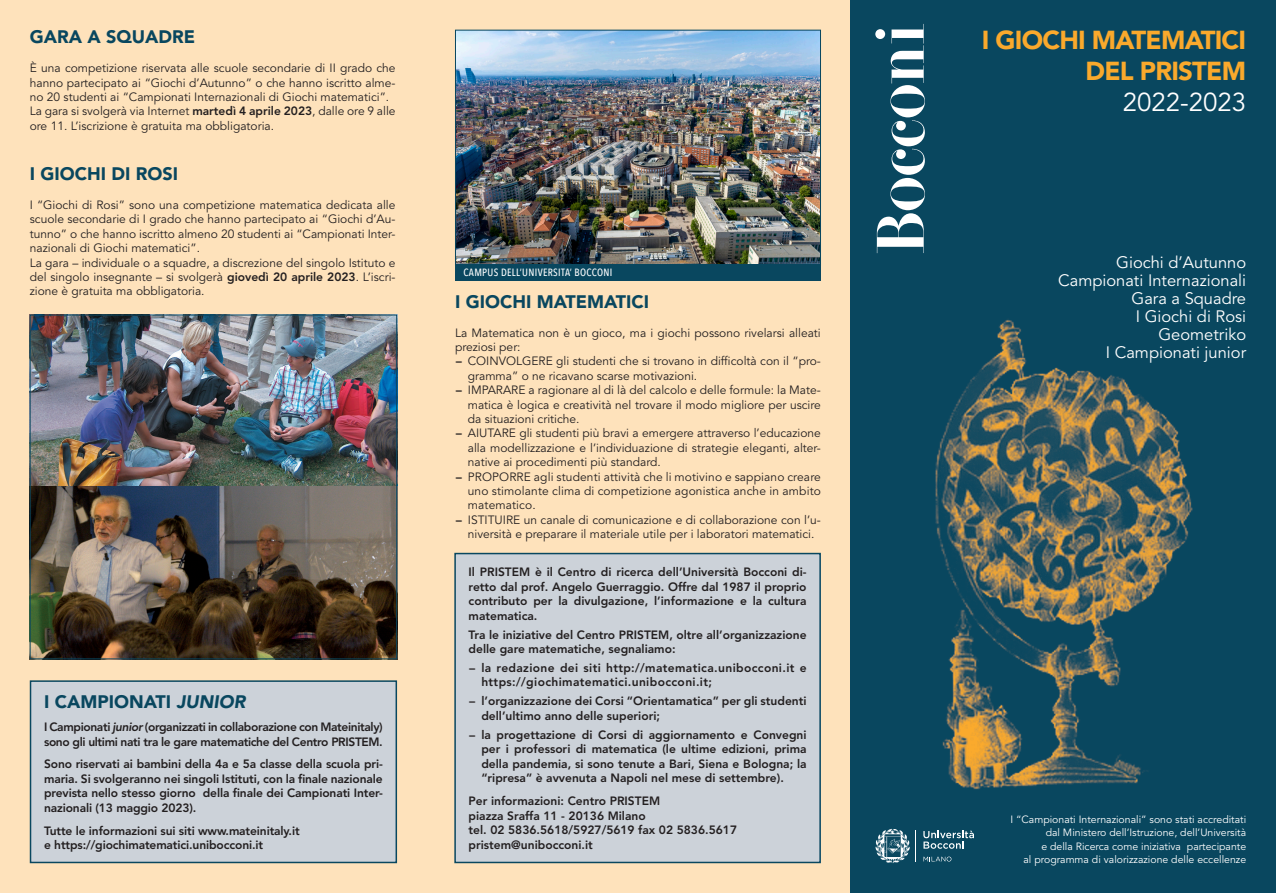
<style>
.page{position:relative;width:1276px;height:893px;background:#fff}
.page>*{position:absolute;margin:0;border:0;box-sizing:border-box;transform-origin:0 0}
.t1{font:900 25.8px/31px "Avenir LT Std";letter-spacing:-.03em;color:#faa92c;text-align:right}
.t2{font:25.8px "Avenir LT Std";color:#fff}
.t3{font:900 18px "Avenir LT Std";color:#09475f}
.t4{font:16.5px/18px "Avenir LT Std";color:#fff;text-align:right}
.t5{font:12px/14.4px "Avenir LT Std";color:#231f20}
.t6{font:800 12px/14.5px "Avenir LT Std";color:#231f20}
.t7{font:800 12px/14.5px "Avenir LT Std";color:#231f20;scale:2 1}
.t8{font:800 12px/14.4px "Avenir LT Std";letter-spacing:-.03em;color:#231f20}
.t9{font:800 12px/14.5px "Avenir LT Std";letter-spacing:.03em;color:#231f20;scale:2 1}
.t10{font:10.5px/13.5px "Avenir LT Std";color:#fff;text-align:right}
.t11{font:500 10.5px "Avenir Next Condensed";letter-spacing:.03em;color:#fff}
.s1{font-weight:800}
.s2{font-style:italic}
</style>
<div class="page">
<div style="left:0;top:0;width:873px;height:893px;background:#fee2bb"></div>
<div style="left:850px;top:0;width:426px;height:893px;background:#09475f"></div>
<hr style="left:915px;top:830px;width:1px;height:31px;background:#fff">
<svg style="left:29px;top:552px;width:792px;height:312px;background:#cdd0d1"></svg>
<svg style="left:875px;top:29px;width:10px;height:10px"></svg>
<svg style="left:875px;top:829px;width:35px;height:34px"></svg>
<img style="left:32px;top:317px;width:363px;height:340px">
<div style="left:30px;top:315px;width:367px;height:344px;border:1px solid #09475f"></div>
<img style="left:457px;top:32px;width:362px;height:232px">
<svg style="left:877px;top:24px;width:48px;height:229px"></svg>
<div style="left:455px;top:264px;width:366px;height:16px;background:#09475f"></div>
<img style="left:935px;top:319px;width:258px;height:471px">
<svg style="left:923px;top:830px;width:51px;height:19px"></svg>
<svg style="left:923px;top:857px;width:28px;height:4px"></svg>
<h4 class="t3" style="left:30px;top:26px;width:167px">GARA A SQUADRE</h4>
<p class="t5" style="left:30px;top:61px;width:367px">È una competizione riservata alle scuole secondarie di II grado che hanno partecipato ai “Giochi d’Autunno” o che hanno iscritto alme&shy;no 20 studenti ai “Campionati Internazionali di Giochi matematici”.<br>La gara si svolgerà via Internet <span class="s1">martedì 4 aprile 2023</span>, dalle ore 9 alle ore 11. L’iscrizione è gratuita ma obbligatoria.</p>
<h4 class="t3" style="left:30px;top:163px;width:150px">I GIOCHI DI ROSI</h4>
<p class="t5" style="left:30px;top:198px;width:367px">I “Giochi di Rosi” sono una competizione matematica dedicata alle scuole secondarie di I grado che hanno partecipato ai “Giochi d’Au&shy;tunno” o che hanno iscritto almeno 20 studenti ai “Campionati Inter&shy;nazionali di Giochi matematici”.<br>La gara – individuale o a squadre, a discrezione del singolo Istituto e del singolo insegnante – si svolgerà <span class="s1">giovedì 20 aprile 2023</span>. L’iscri&shy;zione è gratuita ma obbligatoria.</p>
<h4 class="t3" style="left:44px;top:691px;width:203px">I CAMPIONATI <span class="s2">JUNIOR</span></h4>
<p class="t8" style="left:44px;top:720px;width:340px">I Campionati <span class="s2">junior</span> (organizzati in collaborazione con Mateinitaly) sono gli ultimi nati tra le gare matematiche del Centro PRISTEM.</p>
<p class="t6" style="left:44px;top:757px;width:340px;text-align:justify">Sono riservati ai bambini della 4a e 5a classe della scuola pri&shy;maria. Si svolgeranno nei singoli Istituti, con la fnale nazionale prevista nello stesso giorno della fnale dei Campionati Inter&shy;nazionali (13 maggio 2023).</p>
<p class="t6" style="left:44px;top:823px;width:257px">Tutte le informazioni sui siti www.mateinitaly.it e https://giochimatematici.unibocconi.it</p>
<p class="t11" style="left:463px;top:266px;width:150px">CAMPUS DELL’UNIVERSITA’ BOCCONI</p>
<h4 class="t3" style="left:455px;top:291px;width:195px">I GIOCHI MATEMATICI</h4>
<p class="t5" style="left:455px;top:326px;width:367px">La Matematica non è un gioco, ma i giochi possono rivelarsi alleati</p>
<p class="t5" style="left:455px;top:340px;width:67px">preziosi per:</p>
<p class="t5" style="left:468px;top:354px;width:354px;text-indent:-13px"><span class="s1">-</span> COINVOLGERE gli studenti che si trovano in diffcoltà con il “pro&shy;gramma” o ne ricavano scarse motivazioni.</p>
<p class="t5" style="left:468px;top:383px;width:354px;text-align:justify;text-indent:-13px"><span class="s1">-</span> IMPARARE a ragionare al di là del calcolo e delle formule: la Mate&shy;matica è logica e creatività nel trovare il modo migliore per uscire da situazioni critiche.</p>
<p class="t5" style="left:468px;top:426px;width:354px;text-align:justify;text-indent:-13px"><span class="s1">-</span> AIUTARE gli studenti più bravi a emergere attraverso l’educazione alla modellizzazione e l’individuazione di strategie eleganti, alter&shy;native ai procedimenti più standard.</p>
<p class="t5" style="left:468px;top:470px;width:354px;text-align:justify;text-indent:-13px"><span class="s1">-</span> PROPORRE agli studenti attività che li motivino e sappiano creare uno stimolante clima di competizione agonistica anche in ambito matematico.</p>
<p class="t5" style="left:455px;top:513px;width:367px;text-align:center"><span class="s1">-</span> ISTITUIRE un canale di comunicazione e di collaborazione con l’u&shy;niversità e preparare il materiale utile per i laboratori matematici.</p>
<p class="t6" style="left:468px;top:565px;width:339px;text-align:justify">Il PRISTEM è il Centro di ricerca dell’Università Bocconi di&shy;retto dal prof. Angelo Guerraggio. Offre dal 1987 il proprio contributo per la divulgazione, l’informazione e la cultura matematica.</p>
<p class="t6" style="left:468px;top:627px;width:339px">Tra le iniziative del Centro PRISTEM, oltre all’organizzazione delle gare matematiche, segnaliamo:</p>
<p class="t9" style="left:481px;top:660px;width:164px;text-indent:-13px">- la redazione dei siti http://matematica.unibocconi.it e https://giochimatematici.unibocconi.it;</p>
<p class="t7" style="left:481px;top:694px;width:164px;text-indent:-13px">- l’organizzazione dei Corsi “Orientamatica” per gli studenti dell’ultimo anno delle superiori;</p>
<p class="t7" style="left:481px;top:727px;width:164px;text-align:justify;text-indent:-13px">- la progettazione di Corsi di aggiornamento e Convegni per i professori di matematica (le ultime edizioni, prima della pandemia, si sono tenute a Bari, Siena e Bologna; la “ripresa” è avvenuta a Napoli nel mese di settembre).</p>
<p class="t6" style="left:468px;top:794px;width:270px">Per informazioni: Centro PRISTEM<br>piazza Sraffa 11 - 20136 Milano<br>tel. 02 5836.5618/5927/5619 fax 02 5836.5617 pristem@unibocconi.it</p>
<h2 class="t1" style="left:981px;top:25px;width:266px">I GIOCHI MATEMATICI<br>DEL PRISTEM</h2>
<h2 class="t2" style="left:1122px;top:88px;width:125px">2022-2023</h2>
<h4 class="t4" style="left:1058px;top:253px;width:189px">Giochi d’Autunno<br>Campionati Internazionali<br>Gara a Squadre</h4>
<p class="t4" style="left:1105px;top:307px;width:142px">I Giochi di Rosi<br>Geometriko<br>I Campionati junior</p>
<p class="t10" style="left:1010px;top:813px;width:237px">I “Campionati Internazionali” sono stati accreditati dal Ministero dell’Istruzione, dell’Università<br>e della Ricerca come iniziativa partecipante<br>al programma di valorizzazione delle eccellenze</p>
</div>
